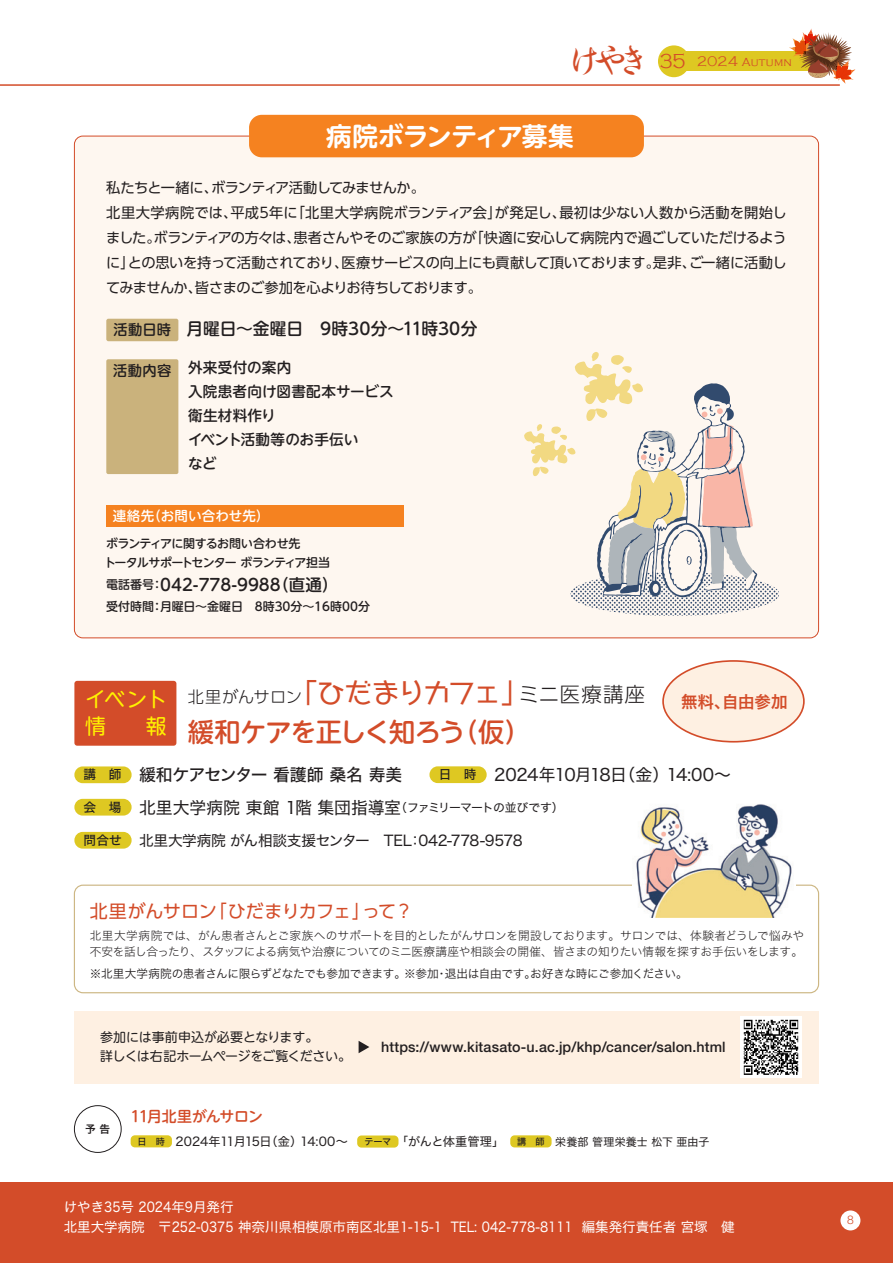
<style>
.page{position:relative;width:893px;height:1263px;background:#fff}
.page>*{position:absolute;margin:0;border:0;box-sizing:border-box;transform-origin:0 0}
.t1{font:36px "Hira Gyo Std N W4";color:#d34c29}
.t2{font:26.85px "Hase Toppo Std";letter-spacing:-.045em;color:#d34c29}
.t3{font:500 26.25px "UD Shin M Go Pro";letter-spacing:-.04em;color:#d34c29}
.t4{font:700 25.65px "UD Shin M Go Pro De";letter-spacing:-.035em;color:#fff}
.t5{font:20.85px/27.3px "UD Shin M Go Pro";color:#fff101;text-align:right}
.t6{font:300 20.85px "Copperplate Gothic";color:#d34c29;scale:.9 1}
.t7{font:300 20.4px "UD Shin Go Pro";letter-spacing:.045em;color:#231f20}
.t8{font:18px "UD Shin Go Pro";letter-spacing:-.025em;color:#d34c29}
.t9{font:18px "UD Shin Go Pro";letter-spacing:-.005em;color:#d34c29}
.t10{font:16.8px "Hira Kaku Std W4";letter-spacing:-.01em;color:#231f20}
.t11{font:500 16.8px "UD Shin M Go Pro";letter-spacing:-.01em;color:#231f20}
.t12{font:16.8px "Hira Kaku Std W5";letter-spacing:-.01em;color:#231f20}
.t13{font:16.8px "Hira Kaku Std W4";letter-spacing:-.04em;color:#231f20}
.t14{font:500 16.5px "UD Shin M Go Pro";color:#231f20}
.t15{font:16.5px "Hira Kaku Std W6";letter-spacing:-.005em;color:#d34c29}
.t16{font:300 16.2px "UD Shin Go Pro";color:#231f20}
.t17{font:500 14.85px "UD Shin M Go Pro";letter-spacing:-.065em;color:#d34c29}
.t18{font:14.7px "Hira Kaku Std W4";letter-spacing:-.03em;color:#231f20}
.t19{font:500 14.55px/23.9px "UD Shin M Go Pro";letter-spacing:.01em;color:#231f20}
.t20{font:500 14.4px "Helvetica Neue LT Std";letter-spacing:.01em;color:#231f20}
.t21{font:300 14.4px "Copperplate Gothic";color:#d34c29}
.t22{font:14.25px "UD Shin Go Pro";letter-spacing:-.03em;color:#231f20}
.t23{font:14.25px "UD Shin Go Pro";color:#231f20}
.t24{font:14.25px "UD Shin Go Pro";letter-spacing:-.05em;color:#231f20}
.t25{font:14.25px "UD Shin Go Pro";letter-spacing:-.01em;color:#231f20}
.t26{font:14.25px "UD Shin Go Pro";letter-spacing:.035em;color:#231f20}
.t27{font:500 14.25px "UD Shin M Go Pro";letter-spacing:.02em;color:#231f20}
.t28{font:14.25px "UD Shin Go Pro";letter-spacing:-.005em;color:#231f20}
.t29{font:13.5px "Hira Kaku Std W4";color:#fff}
.t30{font:13.5px "Hira Kaku Std W4";color:#fff;scale:.9 1}
.t31{font:500 13.5px "UD Shin M Go Pro";letter-spacing:.01em;color:#fff}
.t32{font:12.9px "UD Shin M Go Pro";letter-spacing:-.045em;color:#231f20}
.t33{font:12.9px "UD Shin M Go Pro";color:#231f20}
.t34{font:12.6px "Hira Kaku Std W5";color:#231f20}
.t35{font:12.15px "Hira Kaku Std W4";letter-spacing:-.03em;color:#231f20}
.t36{font:500 12px/19.5px "UD Shin M Go Pro";letter-spacing:-.055em;color:#231f20}
.t37{font:500 12px "UD Shin M Go Pro";color:#231f20}
.t38{font:500 12px "UD Shin M Go Pro";letter-spacing:-.025em;color:#231f20}
.t39{font:300 12px "Copperplate Gothic";letter-spacing:.015em;color:#d34c29}
.t40{font:300 12px "Helvetica Neue LT Std";color:#d34c29}
.t41{font:11.85px "Hira Kaku Std W4";letter-spacing:-.075em;color:#231f20}
.t42{font:11.7px/16.5px "Hira Kaku Std W2";letter-spacing:-.025em;color:#231f20}
.t43{font:11.7px "Hira Kaku Std W3";letter-spacing:-.03em;color:#231f20}
.t44{font:10.95px "Hira Kaku Std W4";letter-spacing:.02em;color:#231f20}
.t45{font:10.65px "Hira Kaku Std W6";color:#231f20}
.t46{font:9.15px "Hira Kaku Std W5";color:#231f20}
.s1{font-size:12px}
</style>
<div class="page">
<div style="left:74px;top:136px;width:745px;height:502px;background:#fef7f0;border-radius:8px"></div>
<div style="left:106px;top:505px;width:298px;height:21px;background:#f58220"></div>
<div style="left:249px;top:115px;width:395px;height:42px;background:#f58220;border-radius:13px"></div>
<div style="left:106px;top:319px;width:72px;height:22px;background:#cab27c;border-radius:2px"></div>
<div style="left:106px;top:359px;width:72px;height:115px;background:#cab27c;border-radius:2px"></div>
<div style="left:74px;top:766px;width:58px;height:17px;background:#dec822;border-radius:8px"></div>
<div style="left:429px;top:766px;width:58px;height:17px;background:#dec822;border-radius:8px"></div>
<div style="left:74px;top:832px;width:58px;height:17px;background:#dec822;border-radius:8px"></div>
<div style="left:74px;top:799px;width:58px;height:16px;background:#dec822;border-radius:8px"></div>
<div style="left:74px;top:681px;width:102px;height:65px;background:#d34c29;border-radius:3px"></div>
<div style="left:663px;top:661px;width:141px;height:81px;background:#fef0e2;border-radius:50%"></div>
<div style="left:662px;top:660px;width:143px;height:82px;border:2px solid #d34c29;border-radius:50%"></div>
<div style="left:74px;top:1011px;width:745px;height:72px;background:#fef0e2"></div>
<svg style="left:359px;top:1041px;width:10px;height:12px"></svg>
<img style="left:741px;top:1016px;width:61px;height:62px">
<div style="left:74px;top:1105px;width:47px;height:48px;border:1px solid #231f20;border-radius:50%"></div>
<div style="left:131px;top:1135px;width:41px;height:12px;background:#dec822;border-radius:4px"></div>
<div style="left:357px;top:1135px;width:41px;height:12px;background:#dec822;border-radius:4px"></div>
<div style="left:510px;top:1135px;width:42px;height:12px;background:#dec822;border-radius:4px"></div>
<svg style="left:524px;top:352px;width:255px;height:264px"></svg>
<div style="left:74px;top:884px;width:745px;height:109px;border:1px solid #cdb784;border-radius:9px"></div>
<img style="left:632px;top:804px;width:163px;height:113px">
<div style="left:0;top:1182px;width:893px;height:81px;background:#d34c29"></div>
<div style="left:685px;top:52px;width:142px;height:19px;background:#dec822"></div>
<div style="left:658px;top:45px;width:32px;height:32px;background:#dec822;border-radius:50%"></div>
<hr style="left:0;top:84px;width:840px;height:2px;background:#d34c29">
<svg style="left:789px;top:28px;width:66px;height:56px"></svg>
<div style="left:840px;top:1210px;width:20px;height:20px;background:#fff;border-radius:50%"></div>
<h1 class="t1" style="left:567px;top:34px;width:86px">けやき</h1>
<h3 class="t6" style="left:659px;top:50px;width:31px">35</h3>
<p class="t21" style="left:697px;top:53px;width:43px">2024</p>
<p class="t39" style="left:742px;top:56px;width:52px">Autumn</p>
<h3 class="t4" style="left:326px;top:115px;width:249px">病院ボランティア募集</h3>
<p class="t24" style="left:211px;top:176px;width:215px">ボランティア活動してみませんか。</p>
<p class="t22" style="left:106px;top:176px;width:113px">私たちと一緒に、</p>
<p class="t23" style="left:291px;top:201px;width:212px">「北里大学病院ボランティア会」</p>
<p class="t22" style="left:495px;top:201px;width:73px">が発足し、</p>
<p class="t26" style="left:106px;top:201px;width:133px">北里大学病院では、</p>
<p class="t22" style="left:231px;top:201px;width:69px">平成5年に</p>
<p class="t23" style="left:559px;top:201px;width:229px">最初は少ない人数から活動を開始し</p>
<p class="t22" style="left:154px;top:226px;width:149px">ボランティアの方々は、</p>
<p class="t25" style="left:294px;top:226px;width:185px">患者さんやそのご家族の方が</p>
<p class="t22" style="left:470px;top:226px;width:319px">「快適に安心して病院内で過ごしていただけるよう</p>
<p class="t22" style="left:106px;top:226px;width:56px">ました。</p>
<p class="t22" style="left:341px;top:251px;width:320px">医療サービスの向上にも貢献して頂いております。</p>
<p class="t28" style="left:689px;top:251px;width:99px">ご一緒に活動し</p>
<p class="t22" style="left:128px;top:251px;width:222px">との思いを持って活動されており、</p>
<p class="t22" style="left:653px;top:251px;width:45px">是非、</p>
<p class="t22" style="left:106px;top:251px;width:30px">に」</p>
<p class="t22" style="left:195px;top:276px;width:289px">皆さまのご参加を心よりお待ちしております。</p>
<p class="t22" style="left:106px;top:276px;width:97px">てみませんか、</p>
<p class="t11" style="left:186px;top:315px;width:292px">月曜日～金曜日　9時30分～11時30分</p>
<p class="t27" style="left:114px;top:318px;width:59px">活動日時</p>
<p class="t27" style="left:113px;top:359px;width:60px">活動内容</p>
<p class="t19" style="left:188px;top:355px;width:105px">外来受付の案内</p>
<p class="t19" style="left:188px;top:379px;width:207px">入院患者向け図書配本サービス衛生材料作り<br>イベント活動等のお手伝い<br>など</p>
<p class="t31" style="left:147px;top:505px;width:123px">（お問い合わせ先(</p>
<p class="t31" style="left:113px;top:505px;width:43px">連絡先</p>
<p class="t36" style="left:104px;top:533px;width:227px">ボランティアに関するお問い合わせ先<br>トータルサポートセンターボランティア担当</p>
<p class="t14" style="left:272px;top:571px;width:67px">（直通(</p>
<p class="t14" style="left:151px;top:571px;width:131px"><span class="s1">：</span>042-778-9988</p>
<p class="t38" style="left:106px;top:575px;width:49px">電話番号</p>
<p class="t37" style="left:160px;top:597px;width:211px">月曜日～金曜日　8時30分～16時00分</p>
<p class="t38" style="left:106px;top:597px;width:49px">受付時間</p>
<p class="t38" style="left:151px;top:597px;width:13px">：</p>
<h3 class="t5" style="left:85px;top:684px;width:83px">イベント報</h3>
<h3 class="t5" style="left:85px;top:712px;width:45px">情　</h3>
<h2 class="t2" style="left:290px;top:673px;width:240px">「ひだまりカフェ」</h2>
<p class="t16" style="left:188px;top:683px;width:116px">北里がんサロン</p>
<h3 class="t3" style="left:188px;top:711px;width:279px">緩和ケアを正しく知ろう</h3>
<h3 class="t3" style="left:452px;top:711px;width:80px">（仮(</h3>
<h3 class="t7" style="left:519px;top:678px;width:128px">ミニ医療講座</h3>
<p class="t34" style="left:84px;top:765px;width:39px">講　師</p>
<p class="t12" style="left:139px;top:761px;width:265px">緩和ケアセンター看護師桑名寿美</p>
<p class="t34" style="left:439px;top:765px;width:39px">日　時</p>
<p class="t13" style="left:494px;top:762px;width:176px">2024年10月18 （日金(</p>
<p class="t34" style="left:84px;top:797px;width:39px">会　場</p>
<p class="t10" style="left:139px;top:794px;width:263px">北里大学病院東館 階1 集団指導室</p>
<p class="t41" style="left:395px;top:798px;width:170px">（ファミリーマートの並びです(</p>
<p class="t34" style="left:84px;top:831px;width:40px">問合せ</p>
<p class="t18" style="left:139px;top:829px;width:274px">北里大学病院がん相談支援センター　TEL</p>
<p class="t18" style="left:408px;top:829px;width:116px">：042-778-9578</p>
<p class="t15" style="left:681px;top:689px;width:51px">無料、</p>
<p class="t15" style="left:722px;top:689px;width:67px">自由参加</p>
<p class="t10" style="left:666px;top:762px;width:66px">14:00~</p>
<p class="t9" style="left:90px;top:897px;width:129px">北里がんサロン</p>
<p class="t42" style="left:90px;top:927px;width:716px">北里大学病院では、がん患者さんとご家族へのサポートを目的としたがんサロンを開設しております。サロンでは、体験者どうしで悩みや不安を話し合ったり、スタッフによる病気や治療についてのミニ医療講座や相談会の開催、皆さまの知りたい情報を探すお手伝いをします。</p>
<p class="t43" style="left:530px;top:965px;width:159px">お好きな時にご参加ください。</p>
<p class="t8" style="left:209px;top:897px;width:163px">「ひだまりカフェ」</p>
<p class="t8" style="left:362px;top:897px;width:52px">って?</p>
<p class="t43" style="left:90px;top:965px;width:351px">※北里大学病院の患者さんに限らずどなたでも参加できます。※参加</p>
<p class="t43" style="left:445px;top:965px;width:93px">退出は自由です。</p>
<p class="t43" style="left:436px;top:965px;width:13px">・</p>
<p class="t33" style="left:100px;top:1027px;width:220px">参加には事前申込が必要となります。</p>
<p class="t32" style="left:100px;top:1046px;width:252px">詳しくは右記ホームページをご覧ください。</p>
<p class="t20" style="left:381px;top:1038px;width:346px">https://www.kitasato .u- ac j p. /khp/cancer/salon.html</p>
<p class="t45" style="left:85px;top:1121px;width:26px">予告</p>
<p class="t17" style="left:131px;top:1104px;width:134px">11月北里がんサロン</p>
<p class="t46" style="left:138px;top:1134px;width:29px">日　時</p>
<p class="t35" style="left:176px;top:1132px;width:128px">2024年11月15 （日金）</p>
<p class="t35" style="left:300px;top:1132px;width:49px">14:00～</p>
<p class="t46" style="left:364px;top:1134px;width:28px">テーマ</p>
<p class="t35" style="left:396px;top:1132px;width:110px">「がんと体重管理」</p>
<p class="t46" style="left:517px;top:1134px;width:29px">講　師</p>
<p class="t44" style="left:555px;top:1133px;width:156px">栄養部管理栄養士松下亜由子</p>
<p class="t29" style="left:64px;top:1197px;width:171px">けやき35号 2024年9月発行</p>
<p class="t29" style="left:64px;top:1216px;width:380px">北里大学病院　〒252-0375 神奈川県相模原市南区北里1-15-1</p>
<p class="t30" style="left:451px;top:1216px;width:137px">TEL: 042-778-8111</p>
<p class="t29" style="left:582px;top:1216px;width:154px">編集発行責任者宮塚　健</p>
<p class="t40" style="left:847px;top:1213px;width:8px">8</p>
</div>
